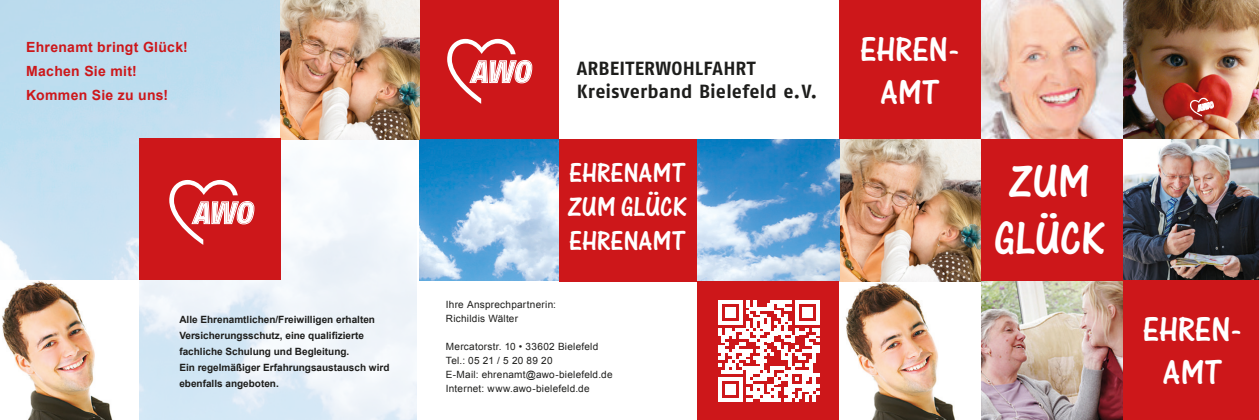
<style>
.page{position:relative;width:1259px;height:420px;background:#fff}
.page>*{position:absolute;margin:0;border:0;box-sizing:border-box;transform-origin:0 0}
.t1{font:48.2px/57.8px "One Stroke Script Let Plain";color:#fff;text-align:center}
.t2{font:36px/43.2px "One Stroke Script Let Plain";color:#fff;text-align:center}
.t3{font:28.6px/34.3px "One Stroke Script Let Plain";color:#fff;text-align:justify}
.t4{font:700 19px/23.7px "Fago OT";letter-spacing:.01em;color:#1d1d1b}
.t5{font:700 14px/24px "Arial";letter-spacing:.02em;color:#cd171a}
.t6{font:700 10px/16px "Arial";color:#1d1d1b}
.t7{font:10px/14px "Arial";letter-spacing:.025em;color:#1d1d1b}
</style>
<div class="page">
<svg style="left:0;top:0;width:419px;height:420px"></svg>
<div style="left:839px;top:0;width:145px;height:139px;background:#cd171a"></div>
<img style="left:839px;top:139px;width:142px;height:281px">
<img style="left:1123px;top:0;width:136px;height:280px">
<img style="left:981px;top:0;width:142px;height:139px">
<div style="left:981px;top:139px;width:142px;height:142px;background:#cd171a"></div>
<div style="left:1122px;top:280px;width:137px;height:140px;background:#cd171a"></div>
<svg style="left:1188px;top:96px;width:26px;height:23px"></svg>
<img style="left:981px;top:281px;width:141px;height:139px">
<div style="left:417px;top:0;width:141px;height:139px;background:#cd171a"></div>
<svg style="left:447px;top:38px;width:85px;height:66px"></svg>
<div style="left:697px;top:281px;width:142px;height:139px;background:#cd171a"></div>
<svg style="left:718px;top:300px;width:101px;height:101px"></svg>
<div style="left:558px;top:139px;width:139px;height:142px;background:#cd171a"></div>
<img style="left:420px;top:139px;width:138px;height:142px">
<img style="left:697px;top:139px;width:142px;height:142px">
<img style="left:281px;top:0;width:139px;height:139px">
<img style="left:0;top:280px;width:138px;height:140px">
<div style="left:139px;top:138px;width:142px;height:142px;background:#cd171a"></div>
<svg style="left:169px;top:180px;width:85px;height:65px"></svg>
<h3 class="t5" style="left:26px;top:35px;width:163px">Ehrenamt bringt Glück!<br>Machen Sie mit!<br>Kommen Sie zu uns!</h3>
<p class="t6" style="left:179px;top:311px;width:212px">Alle Ehrenamtlichen/Freiwilligen erhalten Versicherungsschutz, eine qualifizierte fachliche Schulung und Begleitung.<br>Ein regelmäßiger Erfahrungsaustausch wird ebenfalls angeboten.</p>
<h3 class="t4" style="left:577px;top:56px;width:242px">ARBEITERWOHLFAHRT<br>Kreisverband Bielefeld e. V.</h3>
<h3 class="t3" style="left:568px;top:155px;width:120px">EHRENAMT ZUM GLÜCK EHRENAMT</h3>
<p class="t7" style="left:446px;top:297px;width:112px">Ihre Ansprechpartnerin:<br>Richildis Wälter</p>
<p class="t7" style="left:446px;top:339px;width:168px">Mercatorstr. 10 • 33602 Bielefeld<br>Tel.: 05 21 / 5 20 89 20<br>E-Mail: ehrenamt@awo-bielefeld.de<br>Internet: www.awo-bielefeld.de</p>
<h2 class="t2" style="left:860px;top:27px;width:101px">EHREN-<br>AMT</h2>
<h1 class="t1" style="left:994px;top:152px;width:112px">ZUM<br>GLÜCK</h1>
<h2 class="t2" style="left:1142px;top:307px;width:101px">EHREN-<br>AMT</h2>
</div>
